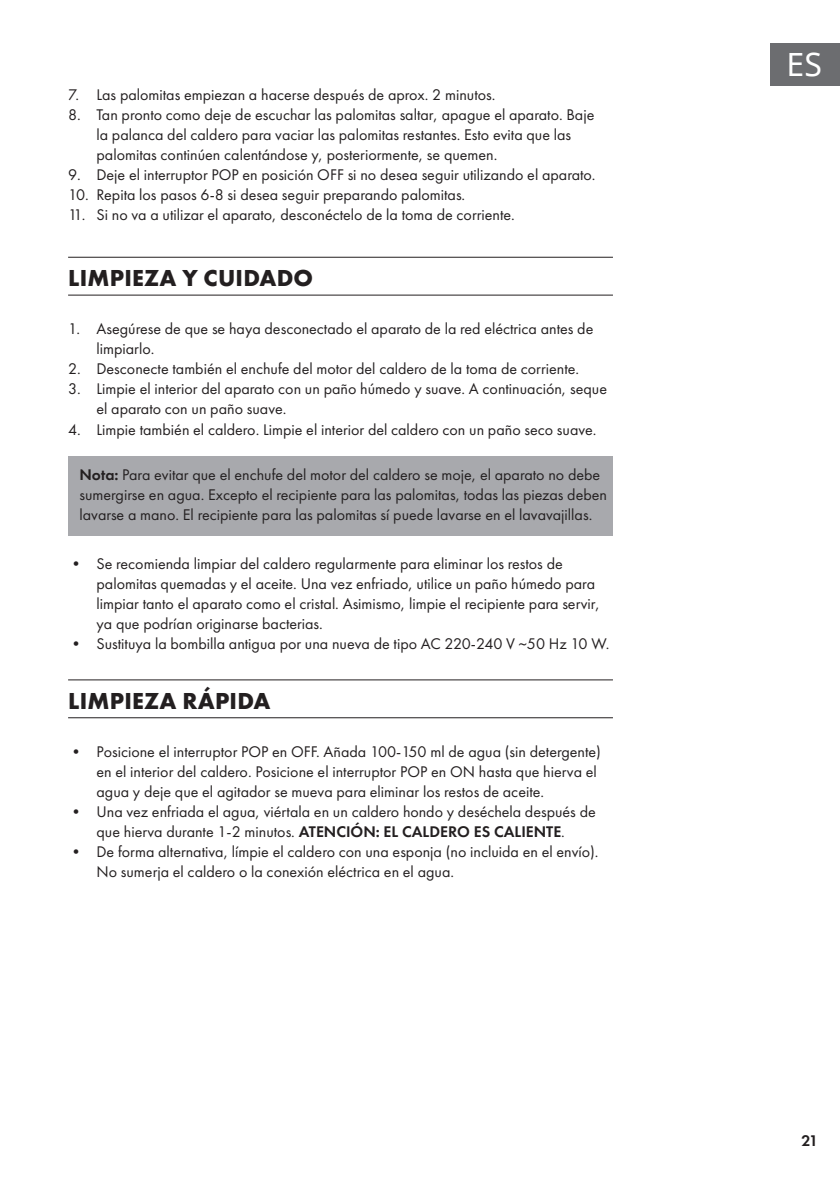
<style>
.page{position:relative;width:840px;height:1191px;background:#fff}
.page>*{position:absolute;margin:0;border:0;box-sizing:border-box;transform-origin:0 0}
.t1{font:32px "Noto Sans";color:#fff}
.t2{font:700 24px "Futura PTW08";letter-spacing:.01em;color:#231f20}
.t3{font:16px/20px "Futura PTW08";color:#231f20}
.t4{font:600 16px "Futura PTW08";color:#231f20}
.s1{font-weight:600}
</style>
<div class="page">
<div style="left:770px;top:43px;width:69px;height:42px;background:#6c6d70"></div>
<hr style="left:68px;top:257px;width:544px;height:1px;background:#231f20">
<hr style="left:68px;top:294px;width:544px;height:1px;background:#231f20">
<div style="left:68px;top:456px;width:544px;height:79px;background:#a8a9ad"></div>
<hr style="left:68px;top:679px;width:544px;height:1px;background:#231f20">
<hr style="left:68px;top:717px;width:544px;height:1px;background:#231f20">
<p class="t3" style="left:68px;top:84px;width:428px">7. Las palomitas empiezan a hacerse después de aprox. 2 minutos.</p>
<p class="t3" style="left:96px;top:104px;width:499px;text-indent:-28px">8. Tan pronto como deje de escuchar las palomitas saltar, apague el aparato. Baje la palanca del caldero para vaciar las palomitas restantes. Esto evita que las palomitas continúen calentándose y, posteriormente, se quemen.</p>
<p class="t3" style="left:68px;top:164px;width:528px">9. Deje el interruptor POP en posición OFF si no desea seguir utilizando el aparato.</p>
<p class="t3" style="left:68px;top:184px;width:398px">10. Repita los pasos 6-8 si desea seguir preparando palomitas.</p>
<p class="t3" style="left:68px;top:204px;width:448px">11. Si no va a utilizar el aparato, desconéctelo de la toma de corriente.</p>
<h2 class="t2" style="left:68px;top:262px;width:246px">LIMPIEZA Y CUIDADO</h2>
<p class="t3" style="left:96px;top:319px;width:498px;text-indent:-28px">1. Asegúrese de que se haya desconectado el aparato de la red eléctrica antes de limpiarlo.</p>
<p class="t3" style="left:68px;top:359px;width:512px">2. Desconecte también el enchufe del motor del caldero de la toma de corriente.</p>
<p class="t3" style="left:96px;top:379px;width:511px;text-indent:-28px">3. Limpie el interior del aparato con un paño húmedo y suave. A continuación, seque el aparato con un paño suave.</p>
<p class="t3" style="left:68px;top:419px;width:529px">4. Limpie también el caldero. Limpie el interior del caldero con un paño seco suave.</p>
<p class="t3" style="left:79px;top:465px;width:529px"><span class="s1">Nota:</span> Para evitar que el enchufe del motor del caldero se moje, el aparato no debe sumergirse en agua. Excepto el recipiente para las palomitas, todas las piezas deben lavarse a mano. El recipiente para las palomitas sí puede lavarse en el lavavajillas.</p>
<p class="t3" style="left:96px;top:553px;width:504px;text-indent:-28px">• Se recomienda limpiar del caldero regularmente para eliminar los restos de palomitas quemadas y el aceite. Una vez enfriado, utilice un paño húmedo para limpiar tanto el aparato como el cristal. Asimismo, limpie el recipiente para servir, ya que podrían originarse bacterias.</p>
<p class="t3" style="left:68px;top:633px;width:542px">• Sustituya la bombilla antigua por una nueva de tipo AC 220-240 V ~50 Hz 10 W.</p>
<h2 class="t2" style="left:68px;top:685px;width:204px">LIMPIEZA RÁPIDA</h2>
<p class="t3" style="left:96px;top:741px;width:505px;text-indent:-28px">• Posicione el interruptor POP en OFF. Añada 100-150 ml de agua (sin detergente) en el interior del caldero. Posicione el interruptor POP en ON hasta que hierva el agua y deje que el agitador se mueva para eliminar los restos de aceite.</p>
<p class="t3" style="left:68px;top:801px;width:529px;text-align:center">• Una vez enfriada el agua, viértala en un caldero hondo y deséchela después de que hierva durante 1-2 minutos. <span class="s1">ATENCIÓN: EL CALDERO ES CALIENTE</span>.</p>
<p class="t3" style="left:96px;top:841px;width:503px;text-indent:-28px">• De forma alternativa, límpie el caldero con una esponja (no incluida en el envío).<br>No sumerja el caldero o la conexión eléctrica en el agua.</p>
<h1 class="t1" style="left:786px;top:42px;width:37px">ES</h1>
<p class="t4" style="left:801px;top:1130px;width:18px">21</p>
</div>
